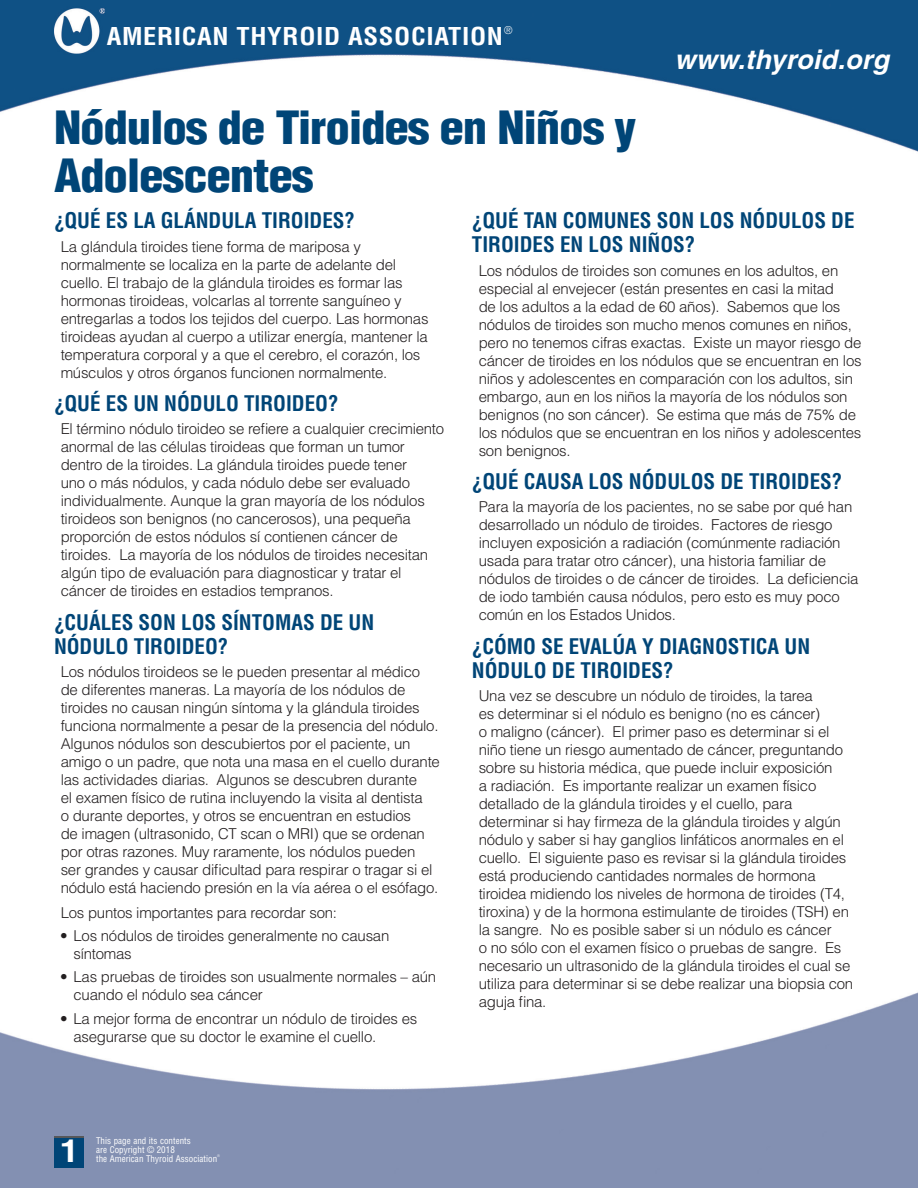
<style>
.page{position:relative;width:918px;height:1188px;background:#fff}
.page>*{position:absolute;margin:0;border:0;box-sizing:border-box;transform-origin:0 0}
.t1{font:900 condensed 44.7px/48px "Helvetica";letter-spacing:-.025em;color:#004577;scale:1.1 1}
.t2{font:700 condensed 30px "Helvetica";color:#fff;scale:1.18 1}
.t3{font:italic 700 27px "Helvetica";letter-spacing:.01em;color:#fff}
.t4{font:700 condensed 24px "Helvetica";letter-spacing:.025em;color:#fff;scale:1.1 1}
.t5{font:700 condensed 21px/24px "Helvetica";color:#004577}
.t6{font:300 15px/18px "Helvetica";letter-spacing:-.015em;color:#231f20}
.t7{font:300 condensed 10.5px "Helvetica";color:#fff}
.t8{font:condensed 9px/9px "Helvetica";letter-spacing:.005em;color:#fff}
.t9{font:300 condensed 3.45px "Helvetica";color:#fff}
</style>
<div class="page">
<img style="left:0;top:0;width:918px;height:1188px">
<div style="left:55px;top:1136px;width:29px;height:28px;background:#57585a"></div>
<div style="left:54px;top:1138px;width:30px;height:30px;background:#004577"></div>
<h3 class="t4" style="left:107px;top:21px;width:362px">AMERICAN THYROID ASSOCIATION</h3>
<p class="t7" style="left:504px;top:24px;width:10px">®</p>
<h3 class="t3" style="left:675px;top:43px;width:216px">www.thyroid.org</h3>
<h1 class="t1" style="left:54px;top:103px;width:531px">Nódulos de Tiroides en Niños y<br>Adolescentes</h1>
<h3 class="t5" style="left:472px;top:209px;width:384px">¿QUÉ TAN COMUNES SON LOS NÓDULOS DE<br>TIROIDES EN LOS NIÑOS?</h3>
<p class="t6" style="left:479px;top:261px;width:384px">Los nódulos de tiroides son comunes en los adultos, en especial al envejecer (están presentes en casi la mitad<br>de los adultos a la edad de 60 años). Sabemos que los nódulos de tiroides son mucho menos comunes en niños, pero no tenemos cifras exactas. Existe un mayor riesgo de cáncer de tiroides en los nódulos que se encuentran en los niños y adolescentes en comparación con los adultos, sin embargo, aun en los niños la mayoría de los nódulos son benignos (no son cáncer). Se estima que más de 75% de los nódulos que se encuentran en los niños y adolescentes son benignos.</p>
<h3 class="t5" style="left:472px;top:469px;width:372px">¿QUÉ CAUSA LOS NÓDULOS DE TIROIDES?</h3>
<p class="t6" style="left:479px;top:498px;width:381px">Para la mayoría de los pacientes, no se sabe por qué han desarrollado un nódulo de tiroides. Factores de riesgo incluyen exposición a radiación (comúnmente radiación usada para tratar otro cáncer), una historia familiar de nódulos de tiroides o de cáncer de tiroides. La deficiencia de iodo también causa nódulos, pero esto es muy poco común en los Estados Unidos.</p>
<h3 class="t5" style="left:472px;top:634px;width:340px">¿CÓMO SE EVALÚA Y DIAGNOSTICA UN<br>NÓDULO DE TIROIDES?</h3>
<p class="t6" style="left:479px;top:686px;width:376px">Una vez se descubre un nódulo de tiroides, la tarea<br>es determinar si el nódulo es benigno (no es cáncer)<br>o maligno (cáncer). El primer paso es determinar si el niño tiene un riesgo aumentado de cáncer, preguntando sobre su historia médica, que puede incluir exposición<br>a radiación. Es importante realizar un examen físico detallado de la glándula tiroides y el cuello, para determinar si hay firmeza de la glándula tiroides y algún nódulo y saber si hay ganglios linfáticos anormales en el cuello. El siguiente paso es revisar si la glándula tiroides está produciendo cantidades normales de hormona tiroidea midiendo los niveles de hormona de tiroides (T4, tiroxina) y de la hormona estimulante de tiroides (TSH) en la sangre. No es posible saber si un nódulo es cáncer<br>o no sólo con el examen físico o pruebas de sangre. Es necesario un ultrasonido de la glándula tiroides el cual se utiliza para determinar si se debe realizar una biopsia con aguja fina.</p>
<h3 class="t5" style="left:54px;top:209px;width:303px">¿QUÉ ES LA GLÁNDULA TIROIDES?</h3>
<p class="t6" style="left:61px;top:237px;width:369px">La glándula tiroides tiene forma de mariposa y normalmente se localiza en la parte de adelante del cuello. El trabajo de la glándula tiroides es formar las hormonas tiroideas, volcarlas al torrente sanguíneo y entregarlas a todos los tejidos del cuerpo. Las hormonas tiroideas ayudan al cuerpo a utilizar energía, mantener la temperatura corporal y a que el cerebro, el corazón, los músculos y otros órganos funcionen normalmente.</p>
<h3 class="t5" style="left:54px;top:391px;width:286px">¿QUÉ ES UN NÓDULO TIROIDEO?</h3>
<p class="t6" style="left:61px;top:420px;width:385px">El término nódulo tiroideo se refiere a cualquier crecimiento anormal de las células tiroideas que forman un tumor dentro de la tiroides. La glándula tiroides puede tener<br>uno o más nódulos, y cada nódulo debe ser evaluado individualmente. Aunque la gran mayoría de los nódulos tiroideos son benignos (no cancerosos), una pequeña proporción de estos nódulos sí contienen cáncer de tiroides. La mayoría de los nódulos de tiroides necesitan algún tipo de evaluación para diagnosticar y tratar el cáncer de tiroides en estadios tempranos.</p>
<h3 class="t5" style="left:54px;top:610px;width:322px">¿CUÁLES SON LOS SÍNTOMAS DE UN<br>NÓDULO TIROIDEO?</h3>
<p class="t6" style="left:61px;top:662px;width:381px">Los nódulos tiroideos se le pueden presentar al médico de diferentes maneras. La mayoría de los nódulos de tiroides no causan ningún síntoma y la glándula tiroides funciona normalmente a pesar de la presencia del nódulo.<br>Algunos nódulos son descubiertos por el paciente, un amigo o un padre, que nota una masa en el cuello durante las actividades diarias. Algunos se descubren durante<br>el examen físico de rutina incluyendo la visita al dentista<br>o durante deportes, y otros se encuentran en estudios<br>de imagen (ultrasonido, CT scan o MRI) que se ordenan por otras razones. Muy raramente, los nódulos pueden<br>ser grandes y causar dificultad para respirar o tragar si el nódulo está haciendo presión en la vía aérea o el esófago.</p>
<p class="t6" style="left:61px;top:903px;width:278px">Los puntos importantes para recordar son:</p>
<p class="t6" style="left:74px;top:927px;width:317px;text-indent:-14px">• Los nódulos de tiroides generalmente no causan síntomas</p>
<p class="t6" style="left:74px;top:968px;width:364px;text-indent:-14px">• Las pruebas de tiroides son usualmente normales – aún cuando el nódulo sea cáncer</p>
<p class="t6" style="left:74px;top:1009px;width:345px;text-indent:-14px">• La mejor forma de encontrar un nódulo de tiroides es asegurarse que su doctor le examine el cuello.</p>
<h2 class="t2" style="left:60px;top:1132px;width:16px">1</h2>
<p class="t8" style="left:96px;top:1136px;width:123px">This page and its contents<br>are Copyright © 2018<br>the American Thyroid Association</p>
<p class="t9" style="left:217px;top:1154px;width:4px">®</p>
</div>
